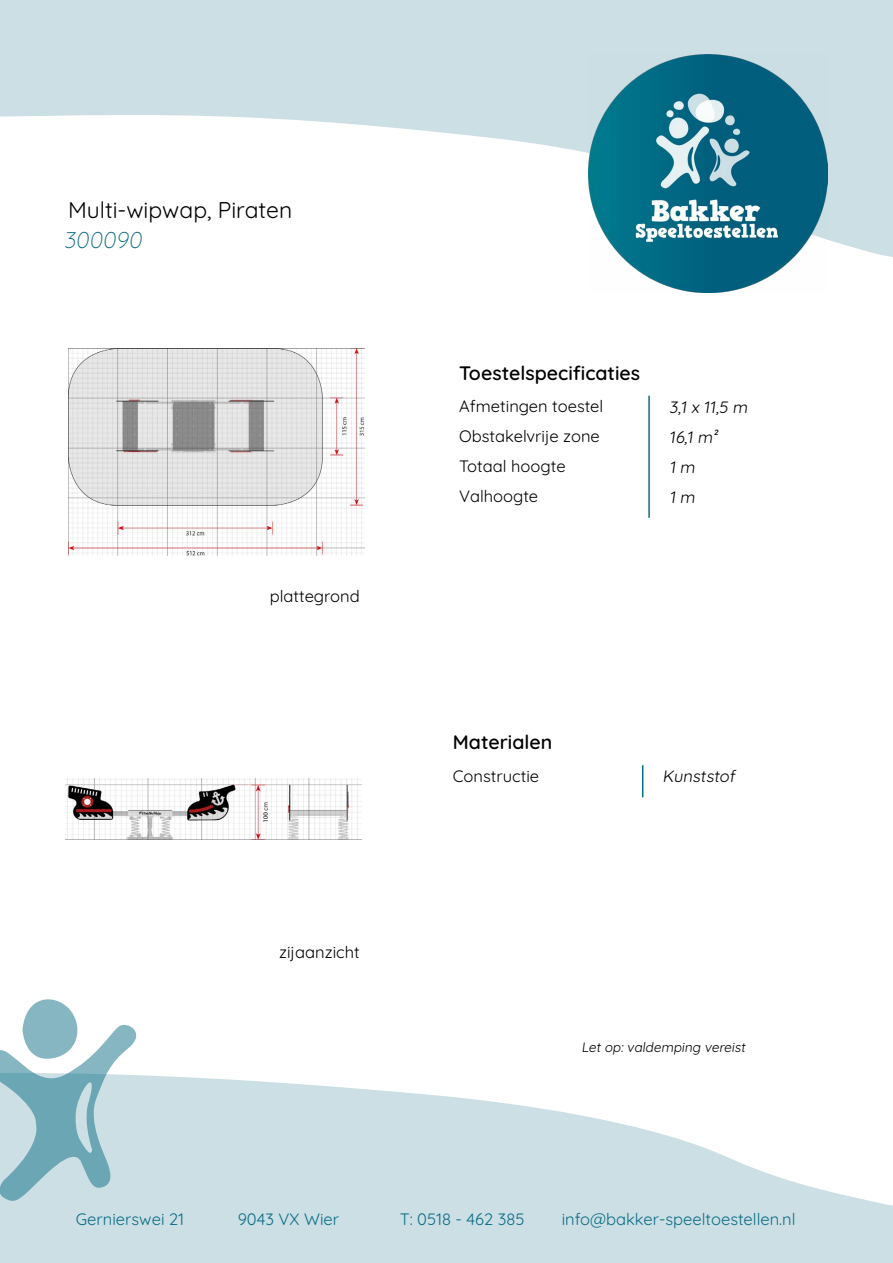
<style>
.page{position:relative;width:893px;height:1263px;background:#fff}
.page>*{position:absolute;margin:0;border:0;box-sizing:border-box;transform-origin:0 0}
.t1{font:22.8px "Quicksand";color:#000}
.t2{font:300 22.8px "Quicksand";color:#0b6d85}
.t3{font:600 19.5px "Quicksand";color:#000}
.t4{font:16.5px/30px "Quicksand";color:#000}
.t5{font:16.5px "Quicksand";color:#0b6d85}
.t6{font:13.5px "Quicksand";color:#000}
</style>
<div class="page">
<svg style="left:0;top:0;width:893px;height:257px;fill:#ccdfe5"></svg>
<img style="left:589px;top:54px;width:238px;height:238px">
<svg style="left:0;top:1075px;width:893px;height:188px;fill:#ccdfe5"></svg>
<svg style="left:0;top:999px;width:136px;height:202px"></svg>
<img style="left:68px;top:348px;width:296px;height:207px">
<img style="left:65px;top:779px;width:296px;height:60px">
<hr style="left:648px;top:396px;width:2px;height:122px;background:#0b6d85">
<hr style="left:642px;top:765px;width:1px;height:32px;background:#0b6d85">
<h1 class="t1" style="left:68px;top:193px;width:226px">Multi-wipwap, Piraten</h1>
<h1 class="t2" style="left:64px;top:222px;width:84px">300090</h1>
<p class="t4" style="left:270px;top:580px;width:91px">plattegrond</p>
<p class="t4" style="left:279px;top:936px;width:82px">zijaanzicht</p>
<p class="t3" style="left:459px;top:358px;width:182px">Toestelspecificaties</p>
<p class="t4" style="left:459px;top:390px;width:146px">Afmetingen toestel<br>Obstakelvrije zone<br>Totaal hoogte<br>Valhoogte</p>
<p class="t4" style="left:669px;top:390px;width:83px">3,1 x 11,5 m<br>16,1 m²<br>1 m<br>1 m</p>
<p class="t3" style="left:453px;top:727px;width:101px">Materialen</p>
<p class="t4" style="left:453px;top:759px;width:88px">Constructie</p>
<p class="t4" style="left:662px;top:759px;width:77px">Kunststof</p>
<p class="t6" style="left:581px;top:1037px;width:168px">Let op: valdemping vereist</p>
<p class="t5" style="left:76px;top:1207px;width:110px">Gernierswei 21</p>
<p class="t5" style="left:238px;top:1207px;width:103px">9043 VX Wier</p>
<p class="t5" style="left:400px;top:1207px;width:126px">T: 0518 - 462 385</p>
<p class="t5" style="left:562px;top:1207px;width:235px">info@bakker-speeltoestellen.nl</p>
</div>
